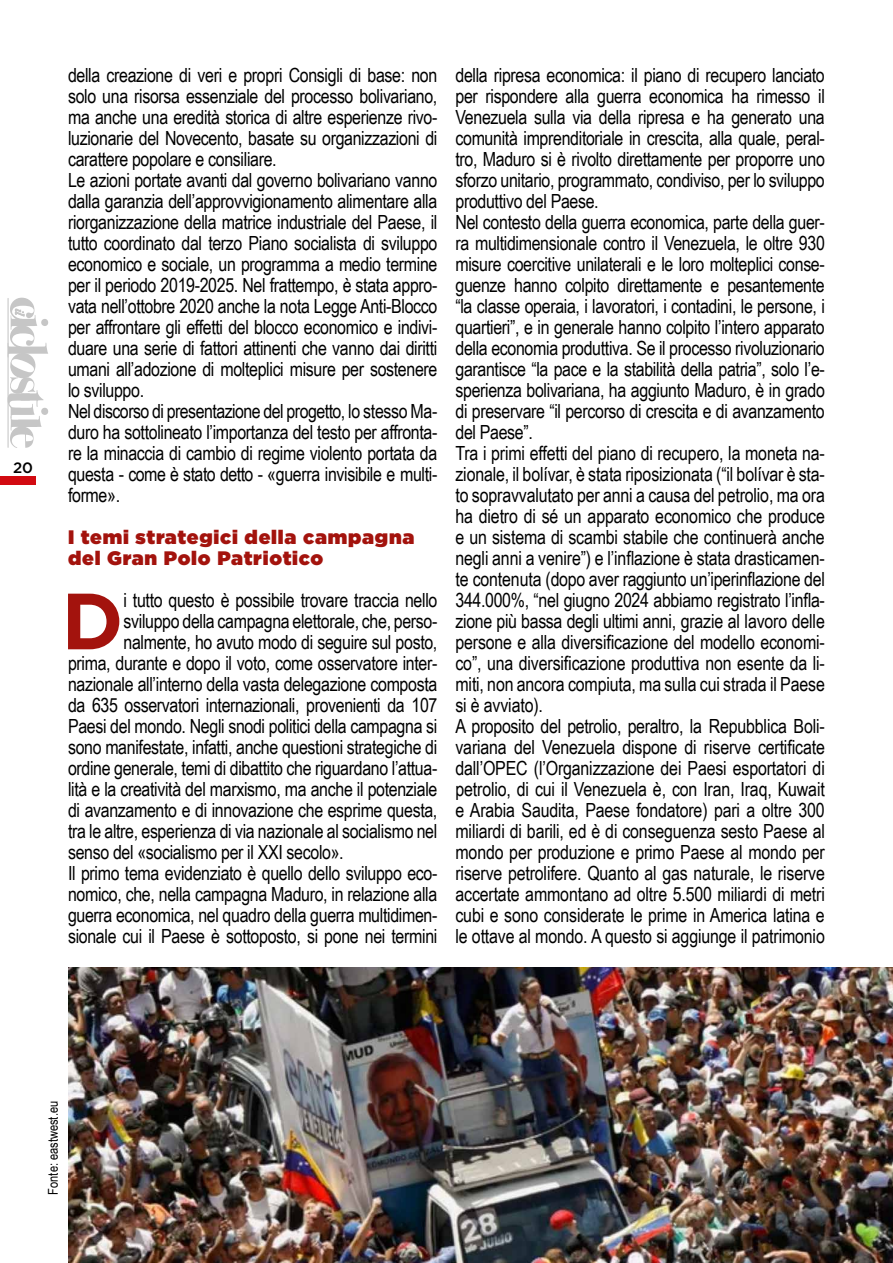
<style>
.page{position:relative;width:893px;height:1263px;background:#fff}
.page>*{position:absolute;margin:0;border:0;box-sizing:border-box;transform-origin:0 0}
.t1{font:700 79.5px "Gotham";color:#a3130d}
.t2{font:19.5px/21px "Arial Narrow";letter-spacing:-.02em;color:#000}
.t3{font:900 19.5px/21px "Gotham";letter-spacing:.04em;color:#a3130d}
.t4{font:500 15px "Gotham";color:#000}
.t5{font:13.5px "Arial Narrow";color:#000}
.t6{font:italic 12.15px "Bodoni Svty Two ITCTT";color:#c6c6c6}
</style>
<div class="page">
<div style="left:0;top:476px;width:35px;height:8px;background:#d20a11"></div>
<svg style="left:8px;top:298px;width:40px;height:150px"></svg>
<img style="left:68px;top:967px;width:825px;height:296px">
<p class="t6" style="left:30px;top:309px;width:9px;rotate:90deg">il</p>
<p class="t4" style="left:13px;top:457px;width:22px">20</p>
<p class="t2" style="left:68px;top:64px;width:371px">della creazione di veri e propri Consigli di base: non solo una risorsa essenziale del processo bolivariano, ma anche una eredità storica di altre esperienze rivo&shy;luzionarie del Novecento, basate su organizzazioni di carattere popolare e consiliare.<br>Le azioni portate avanti dal governo bolivariano vanno dalla garanzia dell’approvvigionamento alimentare alla riorganizzazione della matrice industriale del Paese, il tutto coordinato dal terzo Piano socialista di sviluppo economico e sociale, un programma a medio termine per il periodo 2019-2025. Nel frattempo, è stata appro&shy;vata nell’ottobre 2020 anche la nota Legge Anti-Blocco per affrontare gli effetti del blocco economico e indivi&shy;duare una serie di fattori attinenti che vanno dai diritti umani all’adozione di molteplici misure per sostenere lo sviluppo.<br>Nel discorso di presentazione del progetto, lo stesso Ma&shy;duro ha sottolineato l’importanza del testo per affronta&shy;re la minaccia di cambio di regime violento portata da questa - come è stato detto - «guerra invisibile e multi&shy;forme».</p>
<p class="t3" style="left:68px;top:527px;width:348px">I temi strategici della campagna del Gran Polo Patriotico</p>
<h1 class="t1" style="left:61px;top:575px;width:64px">D</h1>
<p class="t2" style="left:124px;top:589px;width:315px">i tutto questo è possibile trovare traccia nello</p>
<p class="t2" style="left:124px;top:610px;width:315px">sviluppo della campagna elettorale, che, perso-</p>
<p class="t2" style="left:124px;top:631px;width:315px">nalmente, ho avuto modo di seguire sul posto,</p>
<p class="t2" style="left:68px;top:652px;width:371px">prima, durante e dopo il voto, come osservatore inter-</p>
<p class="t2" style="left:68px;top:673px;width:371px">nazionale all’interno della vasta delegazione composta</p>
<p class="t2" style="left:68px;top:694px;width:371px">da 635 osservatori internazionali, provenienti da 107</p>
<p class="t2" style="left:68px;top:715px;width:371px">Paesi del mondo. Negli snodi politici della campagna si</p>
<p class="t2" style="left:68px;top:736px;width:371px">sono manifestate, infatti, anche questioni strategiche di</p>
<p class="t2" style="left:68px;top:757px;width:371px">ordine generale, temi di dibattito che riguardano l’attua-</p>
<p class="t2" style="left:68px;top:778px;width:371px">lità e la creatività del marxismo, ma anche il potenziale</p>
<p class="t2" style="left:68px;top:799px;width:371px">di avanzamento e di innovazione che esprime questa,</p>
<p class="t2" style="left:68px;top:820px;width:371px">tra le altre, esperienza di via nazionale al socialismo nel</p>
<p class="t2" style="left:68px;top:841px;width:277px">senso del «socialismo per il XXI secolo».</p>
<p class="t2" style="left:68px;top:862px;width:371px">Il primo tema evidenziato è quello dello sviluppo eco-</p>
<p class="t2" style="left:68px;top:883px;width:371px">nomico, che, nella campagna Maduro, in relazione alla</p>
<p class="t2" style="left:68px;top:904px;width:371px">guerra economica, nel quadro della guerra multidimen-</p>
<p class="t2" style="left:68px;top:925px;width:371px">sionale cui il Paese è sottoposto, si pone nei termini</p>
<p class="t2" style="left:455px;top:64px;width:371px">della ripresa economica: il piano di recupero lanciato per rispondere alla guerra economica ha rimesso il Venezuela sulla via della ripresa e ha generato una comunità imprenditoriale in crescita, alla quale, peral&shy;tro, Maduro si è rivolto direttamente per proporre uno sforzo unitario, programmato, condiviso, per lo sviluppo produttivo del Paese.<br>Nel contesto della guerra economica, parte della guer&shy;ra multidimensionale contro il Venezuela, le oltre 930 misure coercitive unilaterali e le loro molteplici conse&shy;guenze hanno colpito direttamente e pesantemente “la classe operaia, i lavoratori, i contadini, le persone, i quartieri”, e in generale hanno colpito l’intero apparato della economia produttiva. Se il processo rivoluzionario garantisce “la pace e la stabilità della patria”, solo l’e&shy;sperienza bolivariana, ha aggiunto Maduro, è in grado di preservare “il percorso di crescita e di avanzamento del Paese”.<br>Tra i primi effetti del piano di recupero, la moneta na&shy;zionale, il bolívar, è stata riposizionata (“il bolívar è sta&shy;to sopravvalutato per anni a causa del petrolio, ma ora ha dietro di sé un apparato economico che produce e un sistema di scambi stabile che continuerà anche negli anni a venire”) e l’inflazione è stata drasticamen&shy;te contenuta (dopo aver raggiunto un’iperinflazione del 344.000%, “nel giugno 2024 abbiamo registrato l’infla&shy;zione più bassa degli ultimi anni, grazie al lavoro delle persone e alla diversificazione del modello economi&shy;co”, una diversificazione produttiva non esente da li&shy;miti, non ancora compiuta, ma sulla cui strada il Paese si è avviato).<br>A proposito del petrolio, peraltro, la Repubblica Boli&shy;variana del Venezuela dispone di riserve certificate dall’OPEC (l’Organizzazione dei Paesi esportatori di petrolio, di cui il Venezuela è, con Iran, Iraq, Kuwait e Arabia Saudita, Paese fondatore) pari a oltre 300 miliardi di barili, ed è di conseguenza sesto Paese al mondo per produzione e primo Paese al mondo per riserve petrolifere. Quanto al gas naturale, le riserve accertate ammontano ad oltre 5.500 miliardi di metri cubi e sono considerate le prime in America latina e le ottave al mondo. A questo si aggiunge il patrimonio</p>
<p class="t5" style="left:43px;top:1194px;width:95px;rotate:-90deg">Fonte: eastwest.eu</p>
</div>
